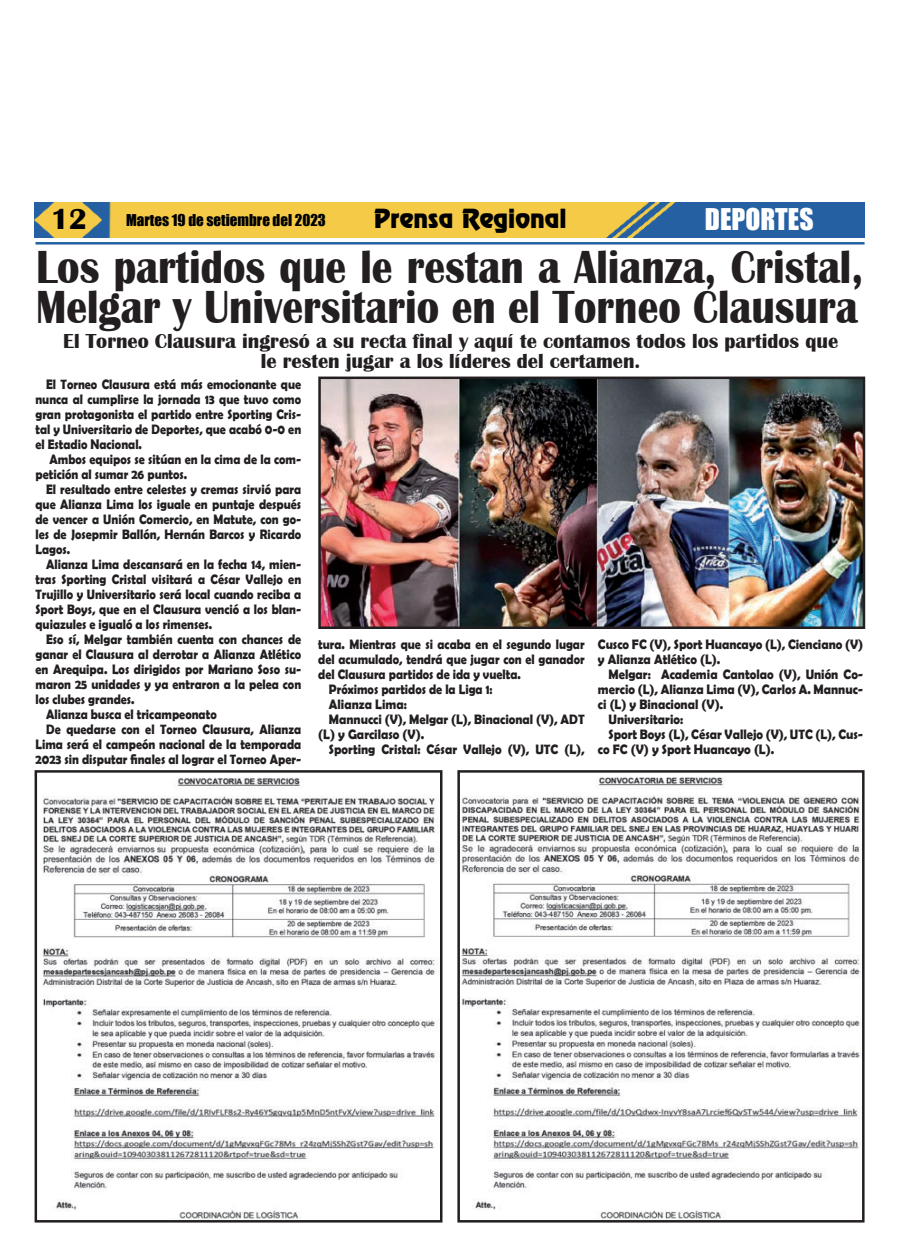
<style>
.page{position:relative;width:900px;height:1258px;background:#fff}
.page>*{position:absolute;margin:0;border:0;box-sizing:border-box;transform-origin:0 0}
.t1{font:700 47.75px/40px "Britannic";color:#231f20;scale:.87 1}
.t2{font:700 30px "Britannic";color:#000}
.t3{font:27.5px "Impact";color:#fff}
.t4{font:23.75px "Renfrew Normal";color:#000}
.t5{font:700 20.88px/20px "Britannic";color:#231f20;text-align:center}
.t6{font:15px "Impact";color:#000}
.t7{font:700 13.75px/15px "Berlin Sans FB Demi";color:#231f20;text-align:justify;scale:.88 1}
.t8{font:700 13.75px/15px "Berlin Sans FB Demi";color:#231f20;scale:.91 1}
</style>
<div class="page">
<img style="left:35px;top:203px;width:830px;height:35px">
<hr style="left:35px;top:242px;width:830px;height:3px;background:#2361a2">
<img style="left:322px;top:381px;width:539px;height:244px">
<div style="left:318px;top:377px;width:547px;height:252px;border:3px solid #231f20"></div>
<img style="left:42px;top:777px;width:397px;height:441px">
<div style="left:35px;top:770px;width:408px;height:452px;border:3px solid #231f20"></div>
<img style="left:461px;top:777px;width:400px;height:441px">
<div style="left:457px;top:770px;width:408px;height:452px;border:3px solid #231f20"></div>
<h2 class="t2" style="left:51px;top:203px;width:38px">12</h2>
<p class="t6" style="left:126px;top:212px;width:201px">Martes 19 de setiembre del 2023</p>
<h3 class="t4" style="left:374px;top:209px;width:194px">Prensa Regional</h3>
<h3 class="t3" style="left:705px;top:205px;width:110px">DEPORTES</h3>
<h1 class="t1" style="left:36px;top:247px;width:952px">Los partidos que le restan a Alianza, Cristal,<br>Melgar y Universitario en el Torneo Clausura</h1>
<h3 class="t5" style="left:63px;top:330px;width:777px">El Torneo Clausura ingresó a su recta final y aquí te contamos todos los partidos que le resten jugar a los líderes del certamen.</h3>
<p class="t7" style="left:35px;top:378px;width:304px;text-indent:11px">El Torneo Clausura está más emocionante que nunca al cumplirse la jornada 13 que tuvo como gran protagonista el partido entre Sporting Cris&shy;tal y Universitario de Deportes, que acabó 0-0 en el Estadio Nacional.</p>
<p class="t7" style="left:35px;top:453px;width:304px;text-indent:14px">Ambos equipos se sitúan en la cima de la com&shy;petición al sumar 26 puntos.</p>
<p class="t7" style="left:35px;top:483px;width:304px;text-indent:11px">El resultado entre celestes y cremas sirvió para que Alianza Lima los iguale en puntaje después de vencer a Unión Comercio, en Matute, con go&shy;les de Josepmir Ballón, Hernán Barcos y Ricardo Lagos.</p>
<p class="t7" style="left:35px;top:558px;width:304px;text-indent:11px">Alianza Lima descansará en la fecha 14, mien&shy;tras Sporting Cristal visitará a César Vallejo en Trujillo y Universitario será local cuando reciba a Sport Boys, que en el Clausura venció a los blan&shy;quiazules e igualó a los rimenses.</p>
<p class="t7" style="left:46px;top:633px;width:291px">Eso sí, Melgar también cuenta con chances de</p>
<p class="t7" style="left:35px;top:648px;width:304px">ganar el Clausura al derrotar a Alianza Atlético</p>
<p class="t7" style="left:35px;top:663px;width:304px">en Arequipa. Los dirigidos por Mariano Soso su-</p>
<p class="t7" style="left:35px;top:678px;width:304px">maron 25 unidades y ya entraron a la pelea con</p>
<p class="t7" style="left:35px;top:693px;width:114px">los clubes grandes.</p>
<p class="t7" style="left:46px;top:708px;width:195px">Alianza busca el tricampeonato</p>
<p class="t7" style="left:46px;top:723px;width:291px">De quedarse con el Torneo Clausura, Alianza</p>
<p class="t7" style="left:35px;top:738px;width:304px">Lima será el campeón nacional de la temporada</p>
<p class="t7" style="left:35px;top:752px;width:303px">2023 sin disputar finales al lograr el Torneo Aper-</p>
<p class="t7" style="left:318px;top:637px;width:304px">tura. Mientras que si acaba en el segundo lugar</p>
<p class="t7" style="left:318px;top:652px;width:304px">del acumulado, tendrá que jugar con el ganador</p>
<p class="t7" style="left:318px;top:667px;width:232px">del Clausura partidos de ida y vuelta.</p>
<p class="t7" style="left:329px;top:682px;width:188px">Próximos partidos de la Liga 1:</p>
<p class="t8" style="left:329px;top:697px;width:87px">Alianza Lima:</p>
<p class="t8" style="left:329px;top:712px;width:283px">Mannucci (V), Melgar (L), Binacional (V), ADT</p>
<p class="t8" style="left:318px;top:727px;width:118px">(L) y Garcilaso (V).</p>
<p class="t8" style="left:329px;top:742px;width:283px">Sporting Cristal: César Vallejo (V), UTC (L),</p>
<p class="t8" style="left:598px;top:637px;width:293px">Cusco FC (V), Sport Huancayo (L), Cienciano (V) y Alianza Atlético (L).</p>
<p class="t8" style="left:609px;top:667px;width:281px">Melgar: Academia Cantolao (V), Unión Co-</p>
<p class="t8" style="left:598px;top:682px;width:293px">mercio (L), Alianza Lima (V), Carlos A. Mannuc-</p>
<p class="t8" style="left:598px;top:697px;width:139px">ci (L) y Binacional (V).</p>
<p class="t8" style="left:609px;top:712px;width:84px">Universitario:</p>
<p class="t8" style="left:609px;top:727px;width:281px">Sport Boys (L), César Vallejo (V), UTC (L), Cus-</p>
<p class="t8" style="left:598px;top:742px;width:195px">co FC (V) y Sport Huancayo (L).</p>
</div>
